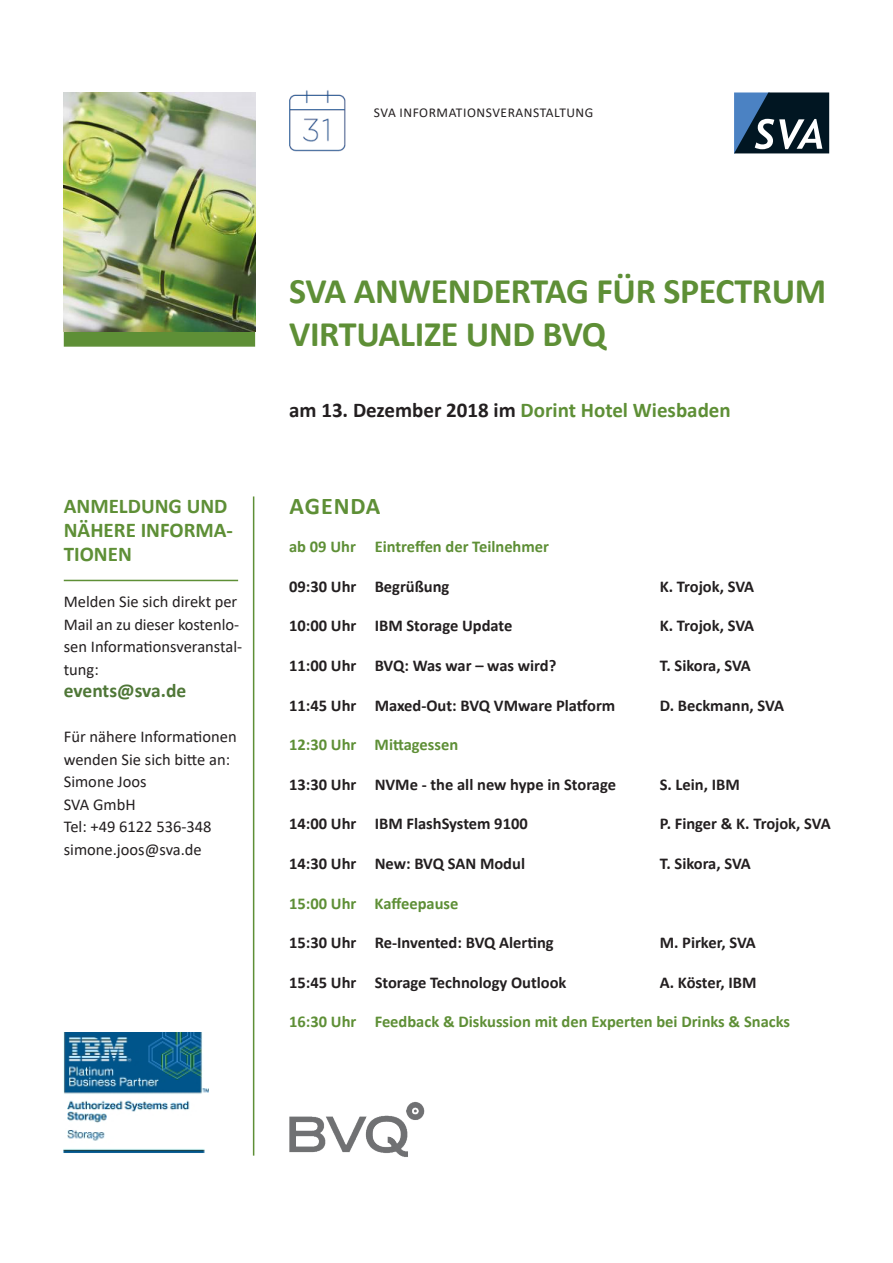
<style>
.page{position:relative;width:893px;height:1263px;background:#fff}
.page>*{position:absolute;margin:0;border:0;box-sizing:border-box;transform-origin:0 0}
.t1{font:700 36px/43.2px "Calibri";letter-spacing:-.01em;color:#5e8f36}
.t2{font:700 24px "Calibri";letter-spacing:.04em;color:#5e8f36}
.t3{font:700 21px/24px "Calibri";color:#5e8f36}
.t4{font:700 19.5px "Calibri";letter-spacing:-.005em;color:#4f7737}
.t5{font:700 16.5px "Calibri";color:#231f20}
.t6{font:16.5px/22.5px "Calibri";color:#231f20}
.t7{font:700 16.5px "Calibri";color:#5e8f36}
.t8{font:13.5px "Calibri";letter-spacing:.04em;color:#231f20}
.s1{color:#231f20}
</style>
<div class="page">
<svg style="left:734px;top:92px;width:95px;height:61px;background:#354d61"></svg>
<img style="left:289px;top:90px;width:57px;height:62px">
<div style="left:64px;top:331px;width:191px;height:16px;background:#5e8f36;border:2px solid #5e8f36"></div>
<hr style="left:253px;top:496px;width:1px;height:659px;background:#5e8f36">
<hr style="left:64px;top:580px;width:174px;height:1px;background:#5e8f36">
<img style="left:64px;top:92px;width:191px;height:240px">
<img style="left:289px;top:1101px;width:136px;height:56px">
<img style="left:64px;top:1032px;width:145px;height:121px">
<p class="t8" style="left:374px;top:103px;width:221px">SVA INFORMATIONSVERANSTALTUNG</p>
<p class="t3" style="left:64px;top:493px;width:171px">ANMELDUNG UND<br>NÄHERE INFORMA-<br>TIONEN</p>
<p class="t6" style="left:64px;top:590px;width:180px">Melden Sie sich direkt per<br>Mail an zu dieser kostenlo&shy;sen Informationsveranstal&shy;tung:</p>
<p class="t4" style="left:64px;top:677px;width:124px">events@sva.de</p>
<p class="t6" style="left:64px;top:725px;width:174px">Für nähere Informationen wenden Sie sich bitte an:</p>
<p class="t6" style="left:64px;top:770px;width:84px">Simone Joos</p>
<p class="t6" style="left:64px;top:792px;width:73px">SVA GmbH</p>
<p class="t6" style="left:64px;top:815px;width:149px">Tel: +49 6122 536-348</p>
<p class="t6" style="left:64px;top:837px;width:140px">simone.joos@sva.de</p>
<p class="t1" style="left:289px;top:269px;width:539px">SVA ANWENDERTAG FÜR SPECTRUM<br>VIRTUALIZE UND BVQ</p>
<p class="t3" style="left:289px;top:397px;width:443px"><span class="s1">am 13. Dezember 2018 im</span> Dorint Hotel Wiesbaden</p>
<p class="t2" style="left:290px;top:489px;width:92px">AGENDA</p>
<p class="t7" style="left:289px;top:535px;width:261px">ab 09 Uhr Eintreffen der Teilnehmer</p>
<p class="t5" style="left:289px;top:575px;width:162px">09:30 Uhr Begrüßung</p>
<p class="t5" style="left:660px;top:575px;width:96px">K. Trojok, SVA</p>
<p class="t5" style="left:289px;top:614px;width:225px">10:00 Uhr IBM Storage Update</p>
<p class="t5" style="left:660px;top:614px;width:96px">K. Trojok, SVA</p>
<p class="t5" style="left:289px;top:654px;width:269px">11:00 Uhr BVQ: Was war – was wird?</p>
<p class="t5" style="left:660px;top:654px;width:93px">T. Sikora, SVA</p>
<p class="t5" style="left:289px;top:693px;width:328px">11:45 Uhr Maxed-Out: BVQ VMware Platform</p>
<p class="t5" style="left:660px;top:693px;width:126px">D. Beckmann, SVA</p>
<p class="t7" style="left:289px;top:733px;width:171px">12:30 Uhr Mittagessen</p>
<p class="t5" style="left:289px;top:773px;width:328px">13:30 Uhr NVMe - the all new hype in Storage</p>
<p class="t5" style="left:660px;top:773px;width:82px">S. Lein, IBM</p>
<p class="t5" style="left:289px;top:812px;width:240px">14:00 Uhr IBM FlashSystem 9100</p>
<p class="t5" style="left:660px;top:812px;width:172px">P. Finger &amp; K. Trojok, SVA</p>
<p class="t5" style="left:289px;top:852px;width:237px">14:30 Uhr New: BVQ SAN Modul</p>
<p class="t5" style="left:660px;top:852px;width:93px">T. Sikora, SVA</p>
<p class="t7" style="left:289px;top:891px;width:171px">15:00 Uhr Kaffeepause</p>
<p class="t5" style="left:289px;top:931px;width:266px">15:30 Uhr Re-Invented: BVQ Alerting</p>
<p class="t5" style="left:660px;top:931px;width:98px">M. Pirker, SVA</p>
<p class="t5" style="left:289px;top:971px;width:279px">15:45 Uhr Storage Technology Outlook</p>
<p class="t5" style="left:660px;top:971px;width:98px">A. Köster, IBM</p>
<p class="t7" style="left:289px;top:1010px;width:502px">16:30 Uhr Feedback &amp; Diskussion mit den Experten bei Drinks &amp; Snacks</p>
</div>
